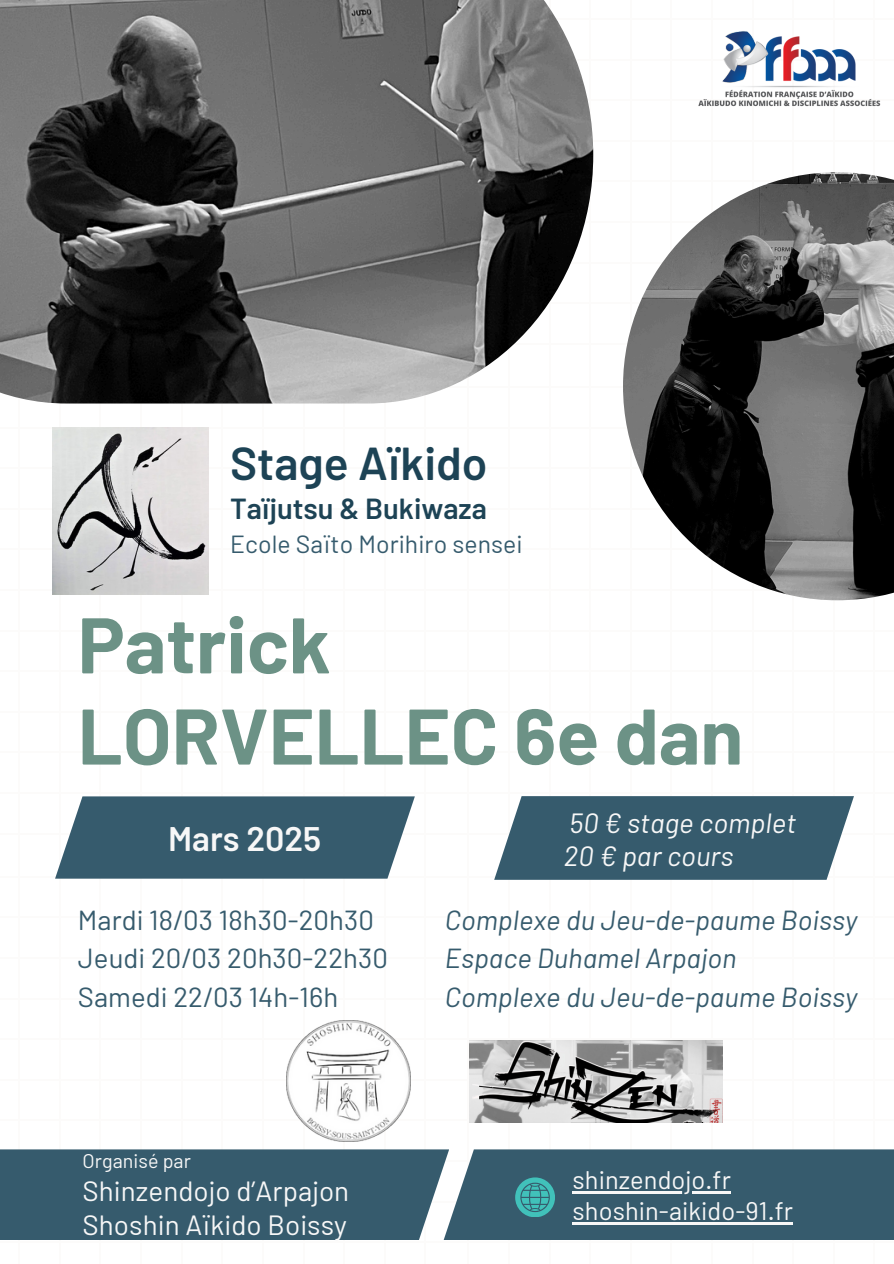
<style>
.page{position:relative;width:894px;height:1264px;background:#fff}
.page>*{position:absolute;margin:0;border:0;box-sizing:border-box;transform-origin:0 0}
.t1{font:700 78.6px/91.2px "Barlow";color:#6c9286}
.t2{font:600 46.05px "Barlow";color:#1d4355}
.t3{font:600 34.05px "Barlow";color:#f7f7f7}
.t4{font:600 28.95px "Barlow";color:#1d4355}
.t5{font:27.75px/33.8px "Barlow";letter-spacing:.005em;color:#f7f7f7}
.t6{font:italic 27.75px/33.8px "Barlow";letter-spacing:.005em;color:#f7f7f7}
.t7{font:italic 27.45px/38.2px "Barlow";letter-spacing:.005em;color:#365b6d}
.t8{font:27.45px/38.2px "Barlow";letter-spacing:.005em;color:#365b6d}
.t9{font:25.35px/30.3px "Barlow";letter-spacing:.005em;color:#f7f7f7}
.t10{font:24.75px "Barlow";letter-spacing:.005em;color:#365b6d}
.t11{font:19.65px "Barlow";letter-spacing:.005em;color:#f7f7f7}
</style>
<div class="page">
<hr style="left:467px;top:345px;width:1px;height:489px;background:#f2f1ec">
<hr style="left:508px;top:345px;width:1px;height:489px;background:#f2f1ec">
<hr style="left:549px;top:345px;width:1px;height:489px;background:#f2f1ec">
<hr style="left:589px;top:345px;width:1px;height:489px;background:#f2f1ec">
<hr style="left:630px;top:345px;width:1px;height:489px;background:#f2f1ec">
<hr style="left:670px;top:345px;width:1px;height:489px;background:#f2f1ec">
<hr style="left:711px;top:345px;width:1px;height:489px;background:#f2f1ec">
<hr style="left:751px;top:345px;width:2px;height:489px;background:#f2f1ec">
<hr style="left:792px;top:345px;width:1px;height:489px;background:#f2f1ec">
<hr style="left:833px;top:345px;width:1px;height:489px;background:#f2f1ec">
<hr style="left:873px;top:345px;width:1px;height:489px;background:#f2f1ec">
<hr style="left:467px;top:386px;width:426px;height:1px;background:#f2f1ec">
<hr style="left:467px;top:427px;width:426px;height:1px;background:#f2f1ec">
<hr style="left:467px;top:467px;width:426px;height:2px;background:#f2f1ec">
<hr style="left:467px;top:508px;width:426px;height:1px;background:#f2f1ec">
<hr style="left:467px;top:549px;width:426px;height:1px;background:#f2f1ec">
<hr style="left:467px;top:589px;width:426px;height:1px;background:#f2f1ec">
<hr style="left:467px;top:630px;width:426px;height:1px;background:#f2f1ec">
<hr style="left:467px;top:670px;width:426px;height:1px;background:#f2f1ec">
<hr style="left:467px;top:711px;width:426px;height:1px;background:#f2f1ec">
<hr style="left:467px;top:752px;width:426px;height:1px;background:#f2f1ec">
<hr style="left:467px;top:792px;width:426px;height:1px;background:#f2f1ec">
<hr style="left:467px;top:833px;width:426px;height:1px;background:#f2f1ec">
<hr style="left:630px;top:0;width:1px;height:345px;background:#f2f1ec">
<hr style="left:670px;top:0;width:1px;height:345px;background:#f2f1ec">
<hr style="left:711px;top:0;width:1px;height:345px;background:#f2f1ec">
<hr style="left:751px;top:0;width:2px;height:345px;background:#f2f1ec">
<hr style="left:792px;top:0;width:1px;height:345px;background:#f2f1ec">
<hr style="left:833px;top:0;width:1px;height:345px;background:#f2f1ec">
<hr style="left:873px;top:0;width:1px;height:345px;background:#f2f1ec">
<hr style="left:467px;top:18px;width:426px;height:2px;background:#f2f1ec">
<hr style="left:467px;top:59px;width:426px;height:1px;background:#f2f1ec">
<hr style="left:467px;top:100px;width:426px;height:1px;background:#f2f1ec">
<hr style="left:467px;top:140px;width:426px;height:1px;background:#f2f1ec">
<hr style="left:467px;top:181px;width:426px;height:1px;background:#f2f1ec">
<hr style="left:467px;top:221px;width:426px;height:1px;background:#f2f1ec">
<hr style="left:467px;top:262px;width:426px;height:1px;background:#f2f1ec">
<hr style="left:467px;top:303px;width:426px;height:1px;background:#f2f1ec">
<hr style="left:467px;top:343px;width:426px;height:1px;background:#f2f1ec">
<hr style="left:19px;top:345px;width:1px;height:489px;background:#f2f1ec">
<hr style="left:59px;top:345px;width:1px;height:489px;background:#f2f1ec">
<hr style="left:100px;top:345px;width:1px;height:489px;background:#f2f1ec">
<hr style="left:140px;top:345px;width:1px;height:489px;background:#f2f1ec">
<hr style="left:181px;top:345px;width:1px;height:489px;background:#f2f1ec">
<hr style="left:222px;top:345px;width:1px;height:489px;background:#f2f1ec">
<hr style="left:262px;top:345px;width:1px;height:489px;background:#f2f1ec">
<hr style="left:303px;top:345px;width:1px;height:489px;background:#f2f1ec">
<hr style="left:343px;top:345px;width:1px;height:489px;background:#f2f1ec">
<hr style="left:384px;top:345px;width:1px;height:489px;background:#f2f1ec">
<hr style="left:424px;top:345px;width:2px;height:489px;background:#f2f1ec">
<hr style="left:0;top:427px;width:467px;height:1px;background:#f2f1ec">
<hr style="left:0;top:467px;width:467px;height:2px;background:#f2f1ec">
<hr style="left:0;top:508px;width:467px;height:1px;background:#f2f1ec">
<hr style="left:0;top:549px;width:467px;height:1px;background:#f2f1ec">
<hr style="left:0;top:589px;width:467px;height:1px;background:#f2f1ec">
<hr style="left:0;top:630px;width:467px;height:1px;background:#f2f1ec">
<hr style="left:0;top:670px;width:467px;height:1px;background:#f2f1ec">
<hr style="left:0;top:711px;width:467px;height:1px;background:#f2f1ec">
<hr style="left:0;top:752px;width:467px;height:1px;background:#f2f1ec">
<hr style="left:0;top:792px;width:467px;height:1px;background:#f2f1ec">
<hr style="left:0;top:833px;width:467px;height:1px;background:#f2f1ec">
<hr style="left:19px;top:835px;width:1px;height:428px;background:#f2f1ec">
<hr style="left:59px;top:835px;width:1px;height:428px;background:#f2f1ec">
<hr style="left:100px;top:835px;width:1px;height:428px;background:#f2f1ec">
<hr style="left:140px;top:835px;width:1px;height:428px;background:#f2f1ec">
<hr style="left:181px;top:835px;width:1px;height:428px;background:#f2f1ec">
<hr style="left:222px;top:835px;width:1px;height:428px;background:#f2f1ec">
<hr style="left:262px;top:835px;width:1px;height:428px;background:#f2f1ec">
<hr style="left:303px;top:835px;width:1px;height:428px;background:#f2f1ec">
<hr style="left:343px;top:835px;width:1px;height:428px;background:#f2f1ec">
<hr style="left:384px;top:835px;width:1px;height:428px;background:#f2f1ec">
<hr style="left:424px;top:835px;width:2px;height:428px;background:#f2f1ec">
<hr style="left:0;top:876px;width:467px;height:1px;background:#f2f1ec">
<hr style="left:0;top:916px;width:467px;height:2px;background:#f2f1ec">
<hr style="left:0;top:957px;width:467px;height:1px;background:#f2f1ec">
<hr style="left:0;top:998px;width:467px;height:1px;background:#f2f1ec">
<hr style="left:0;top:1038px;width:467px;height:1px;background:#f2f1ec">
<hr style="left:0;top:1079px;width:467px;height:1px;background:#f2f1ec">
<hr style="left:0;top:1119px;width:467px;height:1px;background:#f2f1ec">
<hr style="left:0;top:1241px;width:467px;height:1px;background:#f2f1ec">
<hr style="left:467px;top:835px;width:1px;height:428px;background:#f2f1ec">
<hr style="left:508px;top:835px;width:1px;height:428px;background:#f2f1ec">
<hr style="left:549px;top:835px;width:1px;height:428px;background:#f2f1ec">
<hr style="left:589px;top:835px;width:1px;height:428px;background:#f2f1ec">
<hr style="left:630px;top:835px;width:1px;height:428px;background:#f2f1ec">
<hr style="left:670px;top:835px;width:1px;height:428px;background:#f2f1ec">
<hr style="left:711px;top:835px;width:1px;height:428px;background:#f2f1ec">
<hr style="left:751px;top:835px;width:2px;height:428px;background:#f2f1ec">
<hr style="left:792px;top:835px;width:1px;height:428px;background:#f2f1ec">
<hr style="left:833px;top:835px;width:1px;height:428px;background:#f2f1ec">
<hr style="left:873px;top:835px;width:1px;height:428px;background:#f2f1ec">
<hr style="left:467px;top:876px;width:426px;height:1px;background:#f2f1ec">
<hr style="left:467px;top:916px;width:426px;height:2px;background:#f2f1ec">
<hr style="left:467px;top:957px;width:426px;height:1px;background:#f2f1ec">
<hr style="left:467px;top:998px;width:426px;height:1px;background:#f2f1ec">
<hr style="left:467px;top:1038px;width:426px;height:1px;background:#f2f1ec">
<hr style="left:467px;top:1079px;width:426px;height:1px;background:#f2f1ec">
<hr style="left:467px;top:1119px;width:426px;height:1px;background:#f2f1ec">
<hr style="left:467px;top:1241px;width:426px;height:1px;background:#f2f1ec">
<img style="left:0;top:0;width:593px;height:403px">
<svg style="left:55px;top:796px;width:359px;height:82px;background:#456778"></svg>
<img style="left:622px;top:172px;width:271px;height:428px">
<div style="left:0;top:1149px;width:893px;height:91px;background:#365b6d"></div>
<img style="left:53px;top:427px;width:155px;height:168px">
<svg style="left:494px;top:796px;width:359px;height:83px;background:#456778"></svg>
<img style="left:286px;top:1020px;width:124px;height:121px">
<img style="left:470px;top:1039px;width:252px;height:83px">
<img style="left:685px;top:0;width:208px;height:148px">
<hr style="left:572px;top:1191px;width:159px;height:2px;background:#f7f7f7">
<hr style="left:572px;top:1221px;width:221px;height:3px;background:#f7f7f7">
<p class="t2" style="left:230px;top:434px;width:259px">Stage Aïkido</p>
<p class="t4" style="left:230px;top:489px;width:258px">Taïjutsu &amp; Bukiwaza</p>
<p class="t10" style="left:230px;top:528px;width:294px">Ecole Saïto Morihiro sensei</p>
<h1 class="t1" style="left:78px;top:596px;width:666px">Patrick<br>LORVELLEC 6e dan</h1>
<p class="t3" style="left:168px;top:816px;width:155px">Mars 2025</p>
<h5 class="t8" style="left:78px;top:899px;width:312px">Mardi 18/03 18h30-20h30<br>Jeudi 20/03 20h30-22h30<br>Samedi 22/03 14h-16h</h5>
<h2 class="t6" style="left:563px;top:804px;width:234px">50 € stage complet<br>20 € par cours</h2>
<h4 class="t7" style="left:444px;top:899px;width:414px">Complexe du Jeu-de-paume Boissy<br>Espace Duhamel Arpajon<br>Complexe du Jeu-de-paume Boissy</h4>
<h3 class="t11" style="left:82px;top:1148px;width:110px">Organisé par</h3>
<p class="t5" style="left:82px;top:1172px;width:268px">Shinzendojo d’Arpajon<br>Shoshin Aïkido Boissy</p>
<p class="t9" style="left:572px;top:1163px;width:222px">shinzendojo.fr shoshin-aikido-91.fr</p>
</div>
